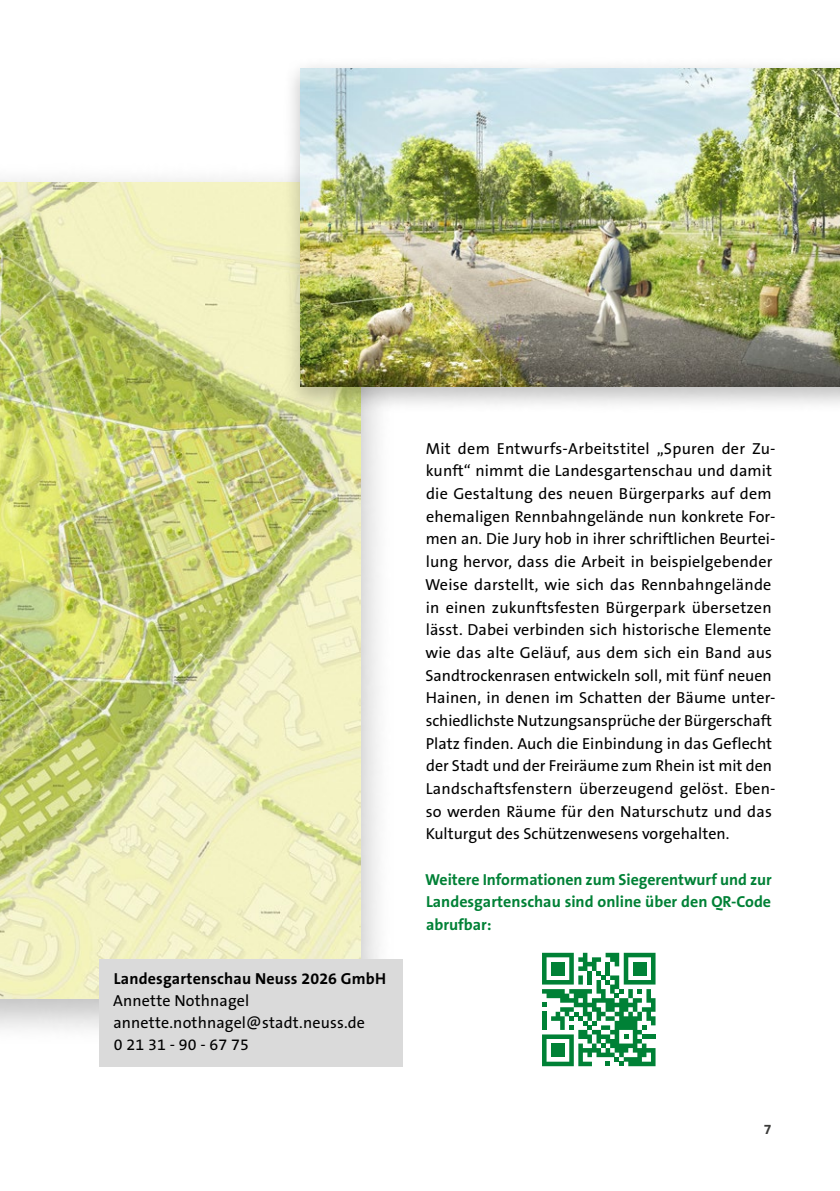
<style>
.page{position:relative;width:840px;height:1191px;background:#fff}
.page>*{position:absolute;margin:0;border:0;box-sizing:border-box;transform-origin:0 0}
.Mengentext{font:16px/22.6px "The Sans B5 Plain";letter-spacing:.005em;color:#000}
.Mengentext-2{font:700 16px/22.6px "The Sans B7";color:#008136;text-align:justify}
.Mengentext-3{font:700 16px "The Sans B7";letter-spacing:.01em;color:#000}
.t1{font:700 14px "The Sans B7";color:#3b3b3a}
</style>
<div class="page">
<svg style="left:542px;top:952px;width:113px;height:114px"></svg>
<div style="left:0;top:159px;width:396px;height:888px;background:#000;opacity:.25"></div>
<img style="left:0;top:182px;width:360px;height:816px">
<div style="left:280px;top:55px;width:559px;height:359px;background:#000;opacity:.25"></div>
<img style="left:300px;top:68px;width:539px;height:318px">
<div style="left:99px;top:959px;width:304px;height:107px;background:#dadada"></div>
<p class="Mengentext-3" style="left:114px;top:970px;width:273px">Landesgartenschau Neuss 2026 GmbH</p>
<p class="Mengentext" style="left:113px;top:989px;width:138px">Annette Nothnagel</p>
<p class="Mengentext" style="left:113px;top:1011px;width:253px">annette.nothnagel@stadt.neuss.de</p>
<p class="Mengentext" style="left:114px;top:1033px;width:136px">0 21 31 - 90 - 67 75</p>
<p class="Mengentext" style="left:425px;top:437px;width:352px">Mit dem Entwurfs-Arbeitstitel „Spuren der Zu&shy;kunft“ nimmt die Landesgartenschau und damit die Gestaltung des neuen Bürgerparks auf dem ehemaligen Rennbahngelände nun konkrete For&shy;men an. Die Jury hob in ihrer schriftlichen Beurtei&shy;lung hervor, dass die Arbeit in beispielgebender Weise darstellt, wie sich das Rennbahngelände in einen zukunftsfesten Bürgerpark übersetzen lässt. Dabei verbinden sich historische Elemente wie das alte Geläuf, aus dem sich ein Band aus Sandtrockenrasen entwickeln soll, mit fünf neuen Hainen, in denen im Schatten der Bäume unter&shy;schiedlichste Nutzungsansprüche der Bürgerschaft Platz finden. Auch die Einbindung in das Geflecht der Stadt und der Freiräume zum Rhein ist mit den Landschaftsfenstern überzeugend gelöst. Eben&shy;so werden Räume für den Naturschutz und das Kulturgut des Schützenwesens vorgehalten.</p>
<p class="Mengentext-2" style="left:425px;top:868px;width:348px">Weitere Informationen zum Siegerentwurf und zur Landesgartenschau sind online über den QR-Code abrufbar:</p>
<p class="t1" style="left:763px;top:1122px;width:9px">7</p>
</div>
